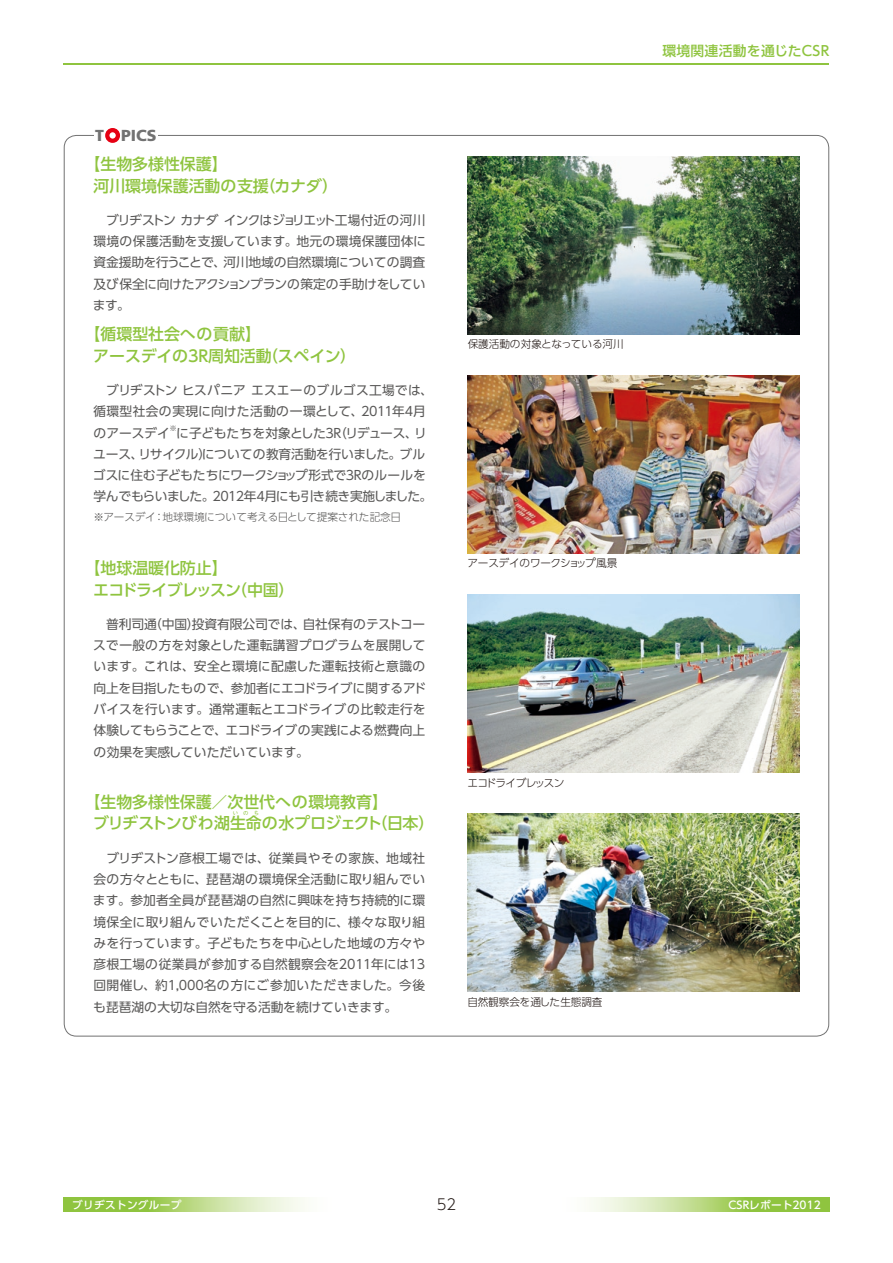
<style>
.page{position:relative;width:893px;height:1263px;background:#fff}
.page>*{position:absolute;margin:0;border:0;box-sizing:border-box;transform-origin:0 0}
.t1{font:500 15.9px/21.3px "UD Shin Go Pro";letter-spacing:-.005em;color:#8fc43f}
.t2{font:500 15.9px/21.3px "UD Shin Go Pro";letter-spacing:-.04em;color:#8fc43f}
.t3{font:900 15.9px "Frutiger";color:#727272}
.t4{font:300 14.85px "UD Shin Go Pro";color:#231916}
.t5{font:500 13.8px "UD Shin Go Pro";letter-spacing:.02em;color:#8fc43f}
.t6{font:12.75px/21.3px "UD Shin Go Pro";letter-spacing:-.01em;color:#595857;text-align:justify}
.t7{font:12.75px/21.3px "UD Shin Go Pro";letter-spacing:.015em;color:#595857}
.t8{font:300 10.65px "UD Shin Go Pro";letter-spacing:-.02em;color:#231916}
.t9{font:300 10.65px "UD Shin Go Pro";letter-spacing:-.01em;color:#595857}
.t10{font:500 10.65px "UD Shin Go Pro";color:#fff}
.t11{font:500 10.65px "UD Shin Go Pro";letter-spacing:.03em;color:#fff}
.t12{font:300 10.65px "UD Shin Go Pro";letter-spacing:-.065em;color:#231916}
.t13{font:7.5px "UD Shin Go Pro";color:#595857}
.t14{font:500 5.25px "UD Shin Go Pro";color:#8fc43f}
</style>
<div class="page">
<svg style="left:589px;top:1197px;width:240px;height:15px;background:#b8d984"></svg>
<svg style="left:64px;top:1197px;width:241px;height:15px;background:#b8d883"></svg>
<hr style="left:64px;top:64px;width:765px;height:1px;background:#8fc43f">
<div style="left:105px;top:128px;width:15px;height:15px;border:4px solid #e60013;border-radius:50%"></div>
<img style="left:468px;top:156px;width:331px;height:179px">
<img style="left:468px;top:375px;width:331px;height:179px">
<img style="left:468px;top:594px;width:331px;height:179px">
<img style="left:468px;top:813px;width:331px;height:179px">
<p class="t3" style="left:95px;top:126px;width:63px">T PICS</p>
<p class="t1" style="left:94px;top:153px;width:246px;text-indent:-9px">【生物多様性保護】<br>河川環境保護活動の支援（カナダ）</p>
<p class="t6" style="left:93px;top:209px;width:335px">　ブリヂストンカナダインクはジョリエット工場付近の河川環境の保護活動を支援しています。地元の環境保護団体に資金援助を行うことで、河川地域の自然環境についての調査及び保全に向けたアクションプランの策定の手助けをしています。</p>
<p class="t1" style="left:93px;top:323px;width:264px;text-indent:-9px">【循環型社会への貢献】<br>アースデイの3R周知活動（スペイン）</p>
<p class="t7" style="left:93px;top:379px;width:341px">　ブリヂストンヒスパニアエスエーのブルゴス工場では、循環型社会の実現に向けた活動の一環として、2011年4月のアースデイ</p>
<p class="t13" style="left:169px;top:422px;width:9px">※</p>
<p class="t6" style="left:93px;top:422px;width:341px;text-align:left;text-indent:83px">に子どもたちを対象とした3R（リデュース、リユース、リサイクル）についての教育活動を行いました。ブルゴスに住む子どもたちにワークショップ形式で3Rのルールを学んでもらいました。2012年4月にも引き続き実施しました。</p>
<p class="t9" style="left:93px;top:508px;width:309px">※アースデイ：地球環境について考える日として提案された記念日</p>
<p class="t2" style="left:93px;top:557px;width:203px;text-indent:-9px">【地球温暖化防止】<br>エコドライブレッスン（中国）</p>
<p class="t6" style="left:93px;top:613px;width:334px">　普利司通（中国）投資有限公司では、自社保有のテストコースで一般の方を対象とした運転講習プログラムを展開しています。これは、安全と環境に配慮した運転技術と意識の向上を目指したもので、参加者にエコドライブに関するアドバイスを行います。通常運転とエコドライブの比較走行を体験してもらうことで、エコドライブの実践による燃費向上の効果を実感していただいています。</p>
<p class="t1" style="left:93px;top:791px;width:343px;text-indent:-9px">【生物多様性保護／次世代への環境教育】<br>ブリヂストンびわ湖生命の水プロジェクト（日本）</p>
<p class="t14" style="left:233px;top:808px;width:28px">いのち</p>
<p class="t6" style="left:93px;top:847px;width:334px">　ブリヂストン彦根工場では、従業員やその家族、地域社会の方々とともに、琵琶湖の環境保全活動に取り組んでいます。参加者全員が琵琶湖の自然に興味を持ち持続的に環境保全に取り組んでいただくことを目的に、様々な取り組みを行っています。子どもたちを中心とした地域の方々や彦根工場の従業員が参加する自然観察会を2011年には13回開催し、約1,000名の方にご参加いただきました。今後も琵琶湖の大切な自然を守る活動を続けていきます。</p>
<p class="t5" style="left:662px;top:39px;width:168px">環境関連活動を通じたCSR</p>
<p class="t8" style="left:468px;top:336px;width:157px">保護活動の対象となっている河川</p>
<p class="t8" style="left:467px;top:555px;width:152px">アースデイのワークショップ風景</p>
<p class="t12" style="left:467px;top:774px;width:98px">エコドライブレッスン</p>
<p class="t8" style="left:467px;top:993px;width:137px">自然観察会を通した生態調査</p>
<p class="t11" style="left:72px;top:1196px;width:111px">ブリヂストングループ</p>
<p class="t4" style="left:437px;top:1192px;width:21px">52</p>
<p class="t10" style="left:729px;top:1196px;width:94px">CSRレポート2012</p>
</div>
